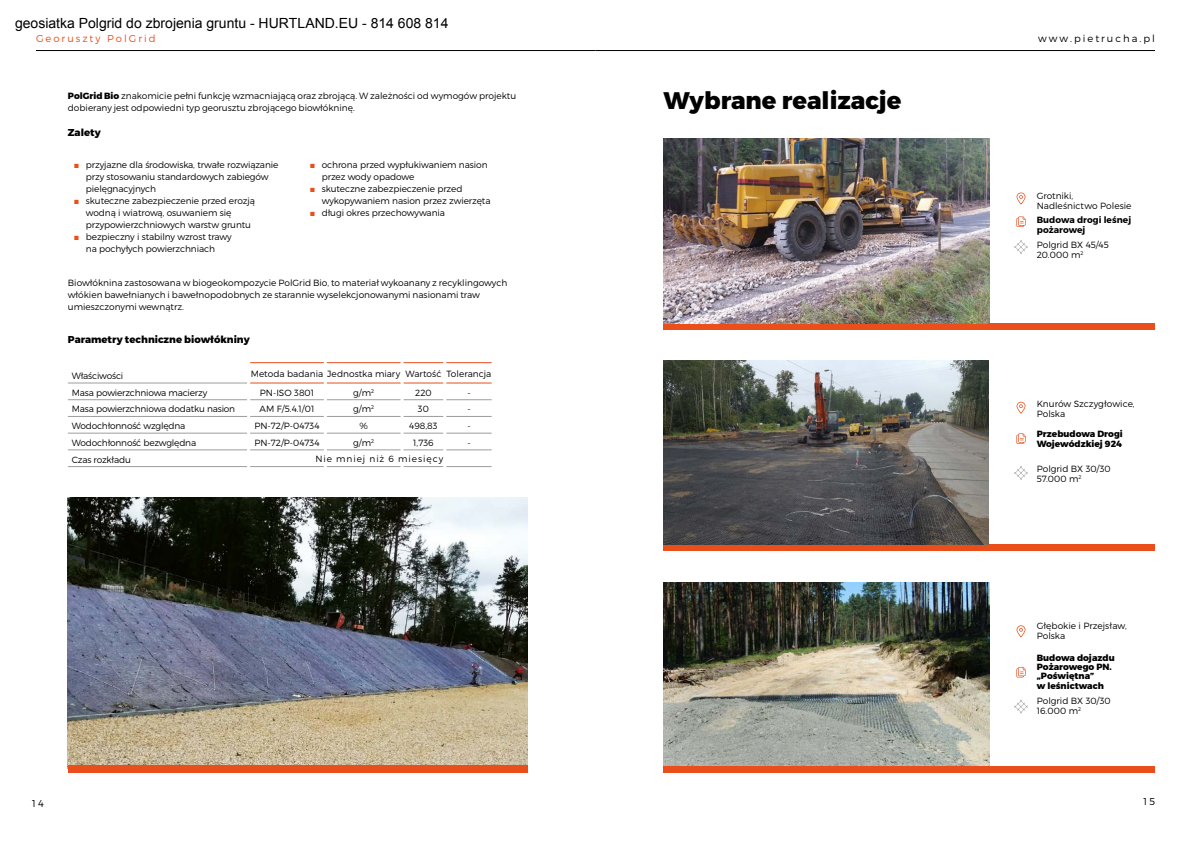
<style>
.page{position:relative;width:1191px;height:842px;background:#fff}
.page>*{position:absolute;margin:0;border:0;box-sizing:border-box;transform-origin:0 0}
.t1{font:800 24px "Montserrat";color:#000}
.t2{font:800 10px "Montserrat";color:#000}
.t3{font:300 10px "Montserrat";letter-spacing:.2em;color:#000}
.t4{font:300 10px "Montserrat";letter-spacing:.2em;color:#e94e1b}
.t5{font:300 9px/16.7px "Montserrat";letter-spacing:-.01em;color:#000}
.t6{font:800 9px/9px "Montserrat";color:#000}
.t7{font:700 9px/10px "Montserrat";letter-spacing:.005em;color:#000}
.t8{font:300 9px "Montserrat";letter-spacing:.1em;color:#000}
.s1{font-weight:800}
.s2{font-family:"Arial Narrow";font-weight:400;color:#e94e1b}
</style>
<div class="page">
<hr style="left:36px;top:50px;width:559px;height:1px;background:#000">
<hr style="left:595px;top:50px;width:560px;height:1px;background:#000">
<img style="left:68px;top:497px;width:459px;height:268px">
<div style="left:68px;top:765px;width:459px;height:8px;background:#e94e1b"></div>
<hr style="left:68px;top:382px;width:179px;height:1px;background:#9d9d9c">
<hr style="left:68px;top:399px;width:179px;height:1px;background:#9d9d9c">
<hr style="left:68px;top:416px;width:179px;height:1px;background:#9d9d9c">
<hr style="left:68px;top:433px;width:179px;height:1px;background:#9d9d9c">
<hr style="left:68px;top:449px;width:179px;height:1px;background:#9d9d9c">
<hr style="left:68px;top:466px;width:179px;height:1px;background:#9d9d9c">
<hr style="left:250px;top:399px;width:74px;height:1px;background:#9d9d9c">
<hr style="left:250px;top:416px;width:74px;height:1px;background:#9d9d9c">
<hr style="left:250px;top:433px;width:74px;height:1px;background:#9d9d9c">
<hr style="left:250px;top:449px;width:74px;height:1px;background:#9d9d9c">
<hr style="left:250px;top:466px;width:74px;height:1px;background:#9d9d9c">
<hr style="left:250px;top:382px;width:74px;height:1px;background:#e94e1b">
<hr style="left:327px;top:399px;width:73px;height:1px;background:#9d9d9c">
<hr style="left:327px;top:416px;width:73px;height:1px;background:#9d9d9c">
<hr style="left:327px;top:433px;width:73px;height:1px;background:#9d9d9c">
<hr style="left:327px;top:449px;width:73px;height:1px;background:#9d9d9c">
<hr style="left:327px;top:466px;width:73px;height:1px;background:#9d9d9c">
<hr style="left:327px;top:382px;width:73px;height:1px;background:#e94e1b">
<hr style="left:403px;top:399px;width:40px;height:1px;background:#9d9d9c">
<hr style="left:403px;top:416px;width:40px;height:1px;background:#9d9d9c">
<hr style="left:403px;top:433px;width:40px;height:1px;background:#9d9d9c">
<hr style="left:403px;top:449px;width:40px;height:1px;background:#9d9d9c">
<hr style="left:403px;top:466px;width:40px;height:1px;background:#9d9d9c">
<hr style="left:403px;top:382px;width:40px;height:1px;background:#e94e1b">
<hr style="left:446px;top:399px;width:45px;height:1px;background:#9d9d9c">
<hr style="left:446px;top:416px;width:45px;height:1px;background:#9d9d9c">
<hr style="left:446px;top:433px;width:45px;height:1px;background:#9d9d9c">
<hr style="left:446px;top:449px;width:45px;height:1px;background:#9d9d9c">
<hr style="left:446px;top:466px;width:45px;height:1px;background:#9d9d9c">
<hr style="left:446px;top:382px;width:45px;height:1px;background:#e94e1b">
<hr style="left:250px;top:362px;width:74px;height:1px;background:#e94e1b">
<hr style="left:327px;top:362px;width:73px;height:1px;background:#e94e1b">
<hr style="left:403px;top:362px;width:40px;height:1px;background:#e94e1b">
<hr style="left:446px;top:362px;width:45px;height:1px;background:#e94e1b">
<svg style="left:1016px;top:193px;width:9px;height:11px"></svg>
<svg style="left:1016px;top:216px;width:9px;height:11px"></svg>
<div style="left:663px;top:323px;width:492px;height:7px;background:#e94e1b"></div>
<img style="left:663px;top:139px;width:326px;height:184px">
<svg style="left:1014px;top:240px;width:13px;height:14px"></svg>
<div style="left:663px;top:545px;width:492px;height:6px;background:#e94e1b"></div>
<img style="left:663px;top:360px;width:325px;height:185px">
<svg style="left:1016px;top:402px;width:9px;height:12px"></svg>
<svg style="left:1016px;top:433px;width:9px;height:11px"></svg>
<svg style="left:1014px;top:466px;width:13px;height:14px"></svg>
<img style="left:663px;top:582px;width:326px;height:184px">
<div style="left:663px;top:766px;width:492px;height:7px;background:#e94e1b"></div>
<svg style="left:1016px;top:625px;width:9px;height:12px"></svg>
<svg style="left:1016px;top:667px;width:9px;height:10px"></svg>
<svg style="left:1014px;top:700px;width:13px;height:13px"></svg>
<p class="t4" style="left:36px;top:33px;width:121px">Georuszty PolGrid</p>
<p class="t3" style="left:1038px;top:33px;width:118px">www.pietrucha.pl</p>
<p class="t5" style="left:68px;top:90px;width:450px;line-height:12px"><span class="s1">PolGrid Bio</span> znakomicie pełni funkcję wzmacniającą oraz zbrojącą. W zależności od wymogów projektu dobierany jest odpowiedni typ georusztu zbrojącego biowłókninę.</p>
<p class="t2" style="left:68px;top:126px;width:34px">Zalety</p>
<p class="t5" style="left:86px;top:159px;width:194px;line-height:12px;text-indent:-11px"><span class="s2">■</span> przyjazne dla środowiska, trwałe rozwiązanie przy stosowaniu standardowych zabiegów pielęgnacyjnych</p>
<p class="t5" style="left:86px;top:195px;width:171px;line-height:12px;text-indent:-11px"><span class="s2">■</span> skuteczne zabezpieczenie przed erozją wodną i wiatrową, osuwaniem się przypowierzchniowych warstw gruntu</p>
<p class="t5" style="left:75px;top:231px;width:159px;line-height:12px;text-align:center"><span class="s2">■</span> bezpieczny i stabilny wzrost trawy na pochyłych powierzchniach</p>
<p class="t5" style="left:322px;top:159px;width:167px;line-height:12px;text-indent:-11px"><span class="s2">■</span> ochrona przed wypłukiwaniem nasion przez wody opadowe</p>
<p class="t5" style="left:322px;top:183px;width:170px;line-height:12px;text-indent:-11px"><span class="s2">■</span> skuteczne zabezpieczenie przed wykopywaniem nasion przez zwierzęta</p>
<p class="t5" style="left:310px;top:204px;width:136px"><span class="s2">■</span> długi okres przechowywania</p>
<p class="t5" style="left:68px;top:277px;width:441px;line-height:12px">Biowłóknina zastosowana w biogeokompozycie PolGrid Bio, to materiał wykoanany z recyklingowych włókien bawełnianych i bawełnopodobnych ze starannie wyselekcjonowanymi nasionami traw umieszczonymi wewnątrz.</p>
<p class="t2" style="left:68px;top:333px;width:183px">Parametry techniczne biowłókniny</p>
<p class="t5" style="left:405px;top:365px;width:38px;line-height:18.5px;text-align:center">Wartość<br>220</p>
<p class="t5" style="left:409px;top:401px;width:30px;text-align:center">30<br>498,83<br>1,736</p>
<p class="t5" style="left:72px;top:367px;width:165px">Właściwości<br>Masa powierzchniowa macierzy<br>Masa powierzchniowa dodatku nasion<br>Wodochłonność względna<br>Wodochłonność bezwględna<br>Czas rozkładu</p>
<p class="t5" style="left:260px;top:365px;width:142px;line-height:18.5px;text-indent:-9px">Metoda badania Jednostka miary<br>PN-ISO 3801</p>
<p class="t5" style="left:446px;top:365px;width:46px;line-height:18.5px;text-align:center">Tolerancja -</p>
<p class="t5" style="left:467px;top:401px;width:5px;text-align:justify">- - -</p>
<p class="t5" style="left:353px;top:384px;width:23px;text-align:center">g/m<sup>2 </sup>g/m<sup>2 </sup>% g/m<sup>2</sup></p>
<p class="t5" style="left:254px;top:401px;width:67px;text-align:center">AM F/5.4.1/01<br>PN-72/P-04734<br>PN-72/P-04734</p>
<p class="t8" style="left:315px;top:454px;width:129px">Nie mniej niż 6 miesięcy</p>
<h1 class="t1" style="left:663px;top:85px;width:240px">Wybrane realizacje</h1>
<p class="t5" style="left:1036px;top:190px;width:96px;line-height:10px">Grotniki,<br>Nadleśnictwo Polesie</p>
<p class="t7" style="left:1036px;top:215px;width:96px">Budowa drogi leśnej pożarowej</p>
<p class="t5" style="left:1036px;top:239px;width:73px;line-height:10px">Polgrid BX 45/45<br>20.000 m<sup>2</sup></p>
<p class="t5" style="left:1036px;top:398px;width:99px;line-height:10px">Knurów Szczygłowice,<br>Polska</p>
<p class="t6" style="left:1036px;top:429px;width:88px;line-height:10px">Przebudowa Drogi<br>Wojewódzkiej 924</p>
<p class="t5" style="left:1036px;top:463px;width:75px;line-height:10px">Polgrid BX 30/30<br>57.000 m<sup>2</sup></p>
<p class="t5" style="left:1036px;top:621px;width:92px;line-height:10px">Głębokie i Przejsław,<br>Polska</p>
<p class="t6" style="left:1036px;top:653px;width:79px">Budowa dojazdu<br>Pożarowego PN. „Poświętna”</p>
<p class="t6" style="left:1036px;top:681px;width:69px">w leśnictwach</p>
<p class="t5" style="left:1036px;top:696px;width:75px;line-height:10px">Polgrid BX 30/30<br>16.000 m<sup>2</sup></p>
<p class="t3" style="left:32px;top:797px;width:13px">14</p>
<p class="t3" style="left:1143px;top:796px;width:13px">15</p>
</div>
